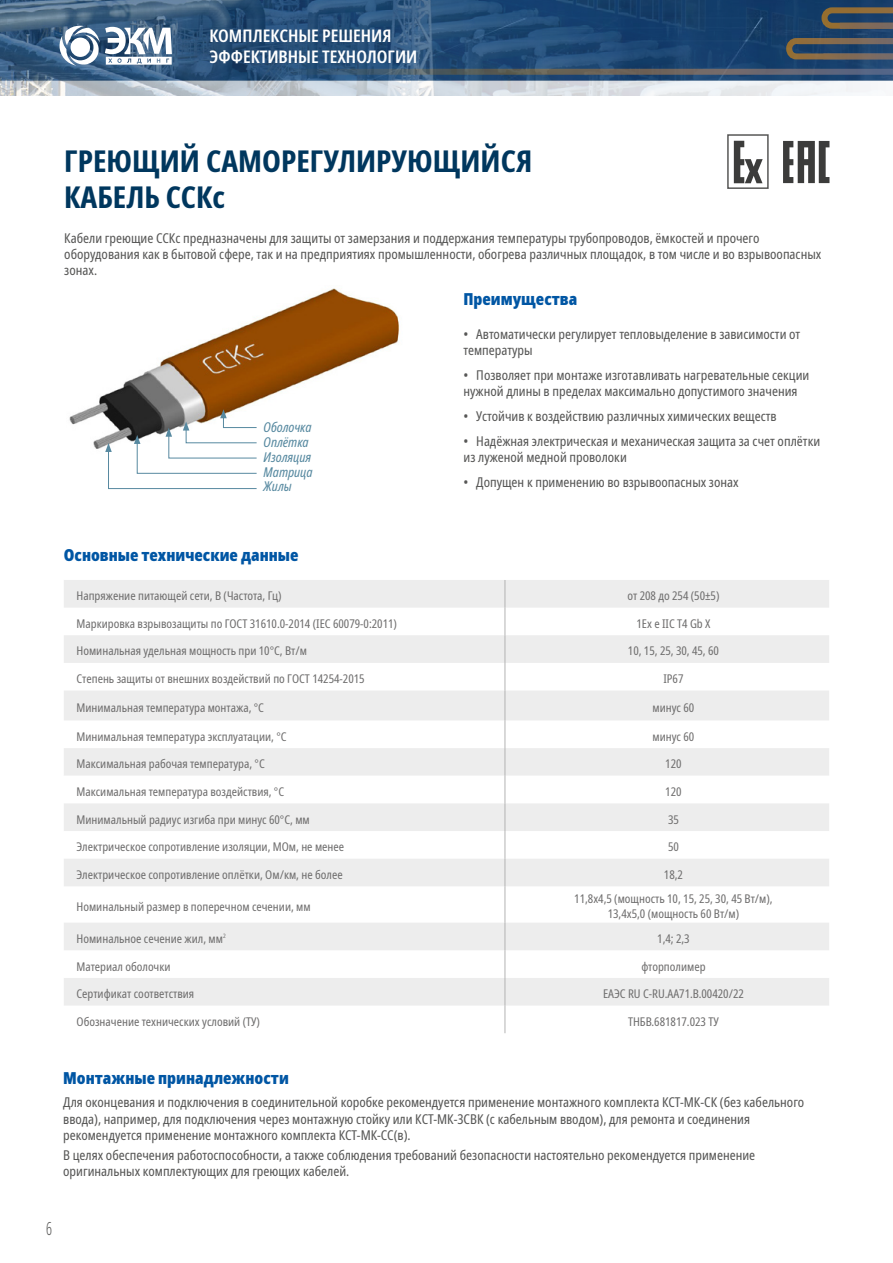
<style>
.page{position:relative;width:893px;height:1263px;background:#fff}
.page>*{position:absolute;margin:0;border:0;box-sizing:border-box;transform-origin:0 0}
.t1{font:700 condensed 30px/36px "Noto Sans Display";color:#00375e}
.t2{font:300 condensed 18px "Noto Sans Display";color:#575756;scale:.75 1}
.t3{font:600 condensed 17.4px/20.9px "Noto Sans Display";color:#fff}
.t4{font:900 condensed 16.5px "Noto Sans Display";color:#0056a4}
.t5{font:condensed 13.5px/16.2px "Noto Sans Display";color:#575756}
.t6{font:italic condensed 13.5px/14.7px "Noto Sans Display";color:#5789a0}
.t7{font:condensed 12px/15px "Noto Sans Display";color:#706f6f;text-align:center}
</style>
<div class="page">
<img style="left:0;top:0;width:893px;height:95px">
<svg style="left:0;top:4px;width:893px;height:72px"></svg>
<svg style="left:64px;top:580px;width:765px;height:196px;fill:#ededed"></svg>
<svg style="left:64px;top:776px;width:765px;height:257px"></svg>
<svg style="left:64px;top:803px;width:765px;height:202px;fill:#ededed"></svg>
<svg style="left:505px;top:580px;width:1px;height:110px"></svg>
<hr style="left:505px;top:690px;width:1px;height:30px;background:#fff">
<svg style="left:505px;top:720px;width:1px;height:166px"></svg>
<hr style="left:505px;top:886px;width:1px;height:37px;background:#fff">
<svg style="left:505px;top:923px;width:1px;height:110px"></svg>
<svg style="left:783px;top:141px;width:46px;height:42px"></svg>
<svg style="left:734px;top:141px;width:29px;height:42px"></svg>
<div style="left:727px;top:134px;width:42px;height:55px;border:2px solid #575756"></div>
<img style="left:69px;top:288px;width:330px;height:161px">
<svg style="left:105px;top:409px;width:152px;height:80px"></svg>
<p class="t3" style="left:209px;top:26px;width:209px">КОМПЛЕКСНЫЕ РЕШЕНИЯ<br>ЭФФЕКТИВНЫЕ ТЕХНОЛОГИИ</p>
<h1 class="t1" style="left:64px;top:144px;width:469px">ГРЕЮЩИЙ САМОРЕГУЛИРУЮЩИЙСЯ<br>КАБЕЛЬ ССКс</h1>
<p class="t5" style="left:64px;top:230px;width:758px">Кабели греющие ССКс предназначены для защиты от замерзания и поддержания температуры трубопроводов, ёмкостей и прочего оборудования как в бытовой сфере, так и на предприятиях промышленности, обогрева различных площадок, в том числе и во взрывоопасных зонах.</p>
<p class="t6" style="left:264px;top:420px;width:51px">Оболочка<br>Оплётка<br>Изоляция<br>Матрица<br>Жилы</p>
<p class="t4" style="left:463px;top:287px;width:115px">Преимущества</p>
<p class="t5" style="left:463px;top:326px;width:338px">• Автоматически регулирует тепловыделение в зависимости от температуры</p>
<p class="t5" style="left:463px;top:367px;width:347px">• Позволяет при монтаже изготавливать нагревательные секции нужной длины в пределах максимально допустимого значения</p>
<p class="t5" style="left:463px;top:408px;width:315px">• Устойчив к воздействию различных химических веществ</p>
<p class="t5" style="left:463px;top:433px;width:358px">• Надёжная электрическая и механическая защита за счет оплётки из луженой медной проволоки</p>
<p class="t5" style="left:463px;top:474px;width:277px">• Допущен к применению во взрывоопасных зонах</p>
<p class="t4" style="left:64px;top:542px;width:236px">Основные технические данные</p>
<p class="t7" style="left:77px;top:589px;width:207px">Напряжение питающей сети, В (Частота, Гц)</p>
<p class="t7" style="left:627px;top:589px;width:93px">от 208 до 254 (50±5)</p>
<p class="t7" style="left:77px;top:616px;width:322px">Маркировка взрывозащиты по ГОСТ 31610.0-2014 (IEC 60079-0:2011)</p>
<p class="t7" style="left:636px;top:616px;width:76px">1Ex e IIС T4 Gb X</p>
<p class="t7" style="left:77px;top:644px;width:232px">Номинальная удельная мощность при 10°С, Вт/м</p>
<p class="t7" style="left:628px;top:644px;width:93px">10, 15, 25, 30, 45, 60</p>
<p class="t7" style="left:77px;top:672px;width:290px">Степень защиты от внешних воздействий по ГОСТ 14254-2015</p>
<p class="t7" style="left:663px;top:672px;width:22px">IP67</p>
<p class="t7" style="left:77px;top:700px;width:189px">Минимальная температура монтажа, °С</p>
<p class="t7" style="left:652px;top:700px;width:43px">минус 60</p>
<p class="t7" style="left:77px;top:729px;width:211px">Минимальная температура эксплуатации, °С</p>
<p class="t7" style="left:652px;top:729px;width:43px">минус 60</p>
<p class="t7" style="left:77px;top:757px;width:190px">Максимальная рабочая температура, °С</p>
<p class="t7" style="left:665px;top:757px;width:18px">120</p>
<p class="t7" style="left:77px;top:784px;width:209px">Максимальная температура воздействия, °С</p>
<p class="t7" style="left:665px;top:784px;width:18px">120</p>
<p class="t7" style="left:77px;top:812px;width:235px">Минимальный радиус изгиба при минус 60°С, мм</p>
<p class="t7" style="left:668px;top:812px;width:12px">35</p>
<p class="t7" style="left:77px;top:840px;width:269px">Электрическое сопротивление изоляции, МОм, не менее</p>
<p class="t7" style="left:668px;top:840px;width:12px">50</p>
<p class="t7" style="left:77px;top:867px;width:268px">Электрическое сопротивление оплётки, Ом/км, не более</p>
<p class="t7" style="left:664px;top:867px;width:21px">18,2</p>
<p class="t7" style="left:77px;top:899px;width:236px">Номинальный размер в поперечном сечении, мм</p>
<p class="t7" style="left:574px;top:892px;width:200px">11,8x4,5 (мощность 10, 15, 25, 30, 45 Вт/м),<br>13,4x5,0 (мощность 60 Вт/м)</p>
<p class="t7" style="left:77px;top:931px;width:151px">Номинальное сечение жил, мм<sup>2</sup></p>
<p class="t7" style="left:657px;top:931px;width:34px">1,4; 2,3</p>
<p class="t7" style="left:77px;top:959px;width:96px">Материал оболочки</p>
<p class="t7" style="left:641px;top:959px;width:66px">фторполимер</p>
<p class="t7" style="left:77px;top:987px;width:119px">Сертификат соответствия</p>
<p class="t7" style="left:603px;top:987px;width:142px">ЕАЭС RU С-RU.АА71.В.00420/22</p>
<p class="t7" style="left:77px;top:1014px;width:185px">Обозначение технических условий (ТУ)</p>
<p class="t7" style="left:628px;top:1014px;width:92px">ТНБВ.681817.023 ТУ</p>
<p class="t4" style="left:63px;top:1066px;width:227px">Монтажные принадлежности</p>
<p class="t5" style="left:63px;top:1095px;width:742px">Для оконцевания и подключения в соединительной коробке рекомендуется применение монтажного комплекта КСТ-МК-СК (без кабельного ввода), например, для подключения через монтажную стойку или КСТ-МК-3СВК (с кабельным вводом), для ремонта и соединения рекомендуется применение монтажного комплекта КСТ-МК-СС(в).</p>
<p class="t5" style="left:63px;top:1147px;width:693px">В целях обеспечения работоспособности, а также соблюдения требований безопасности настоятельно рекомендуется применение оригинальных комплектующих для греющих кабелей.</p>
<h2 class="t2" style="left:46px;top:1216px;width:9px">6</h2>
</div>
